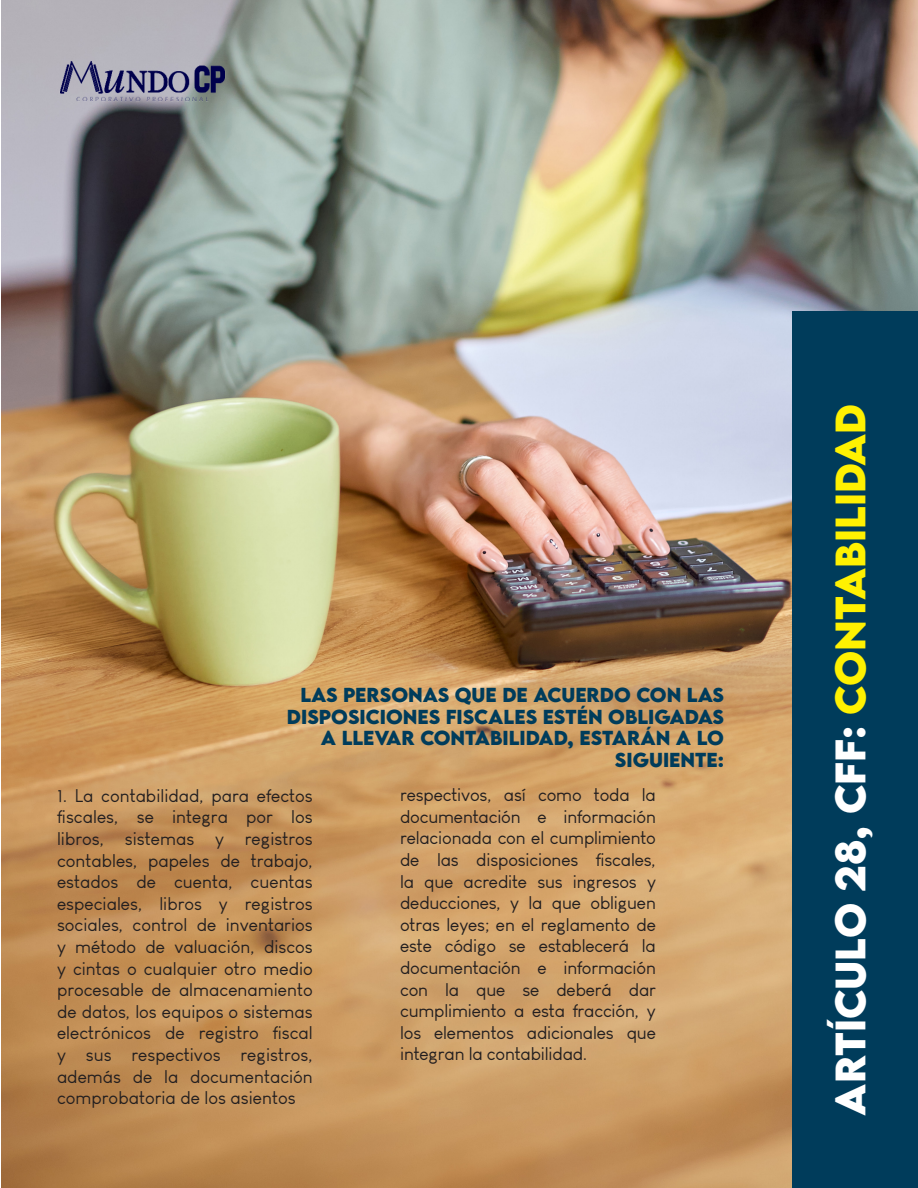
<style>
.page{position:relative;width:918px;height:1188px;background:#fff}
.page>*{position:absolute;margin:0;border:0;box-sizing:border-box;transform-origin:0 0}
.t1{font:700 37.8px "LEMONMILK";color:#fff}
.t2{font:18px/21.6px "Louis George Cafe";letter-spacing:-.005em;color:#231f20;text-align:justify}
.t3{font:700 18px/21.6px "LEMONMILK";color:#003c5b}
.s1{color:#fff101}
</style>
<div class="page">
<img style="left:2px;top:0;width:916px;height:1188px">
<img style="left:32px;top:27px;width:211px;height:80px">
<div style="left:792px;top:311px;width:126px;height:877px;background:#003c5b"></div>
<p class="t3" style="left:300px;top:684px;width:57px">LAS PERSONAS</p>
<p class="t3" style="left:455px;top:684px;width:15px">QUE</p>
<p class="t3" style="left:502px;top:684px;width:46px">DE ACUERDO</p>
<p class="t3" style="left:637px;top:684px;width:16px">CON</p>
<p class="t3" style="left:687px;top:684px;width:13px">LAS</p>
<p class="t3" style="left:287px;top:706px;width:35px">DISPOS</p>
<p class="t3" style="left:360px;top:706px;width:41px">ICIONES</p>
<p class="t3" style="left:446px;top:706px;width:31px">FISCALES</p>
<p class="t3" style="left:543px;top:706px;width:12px">EST</p>
<p class="t3" style="left:577px;top:706px;width:108px">ÉN OBLIGADAS</p>
<p class="t3" style="left:321px;top:728px;width:34px">A LLEVAR</p>
<p class="t3" style="left:420px;top:728px;width:15px">CONTA</p>
<p class="t3" style="left:490px;top:728px;width:51px">BILIDAD</p>
<p class="t3" style="left:567px;top:728px;width:26px">, ESTAR</p>
<p class="t3" style="left:615px;top:728px;width:96px;text-indent:25px">ÁN ALO<br>SIGUIENTE</p>
<p class="t3" style="left:718px;top:749px;width:8px">:</p>
<p class="t2" style="left:57px;top:785px;width:257px">1. La contabilidad, para efectos fiscales, se integra por los libros, sistemas y registros contables, papeles de trabajo, estados de cuenta, cuentas especiales, libros y registros sociales, control de inventarios y método de valuación, discos y cintas o cualquier otro medio procesable de almacenamiento de datos, los equipos o sistemas electrónicos de registro fiscal y sus respectivos registros, además de la documentación comprobatoria de los asientos</p>
<p class="t2" style="left:400px;top:784px;width:257px">respectivos, así como toda la documentación e información relacionada con el cumplimiento de las disposiciones fiscales, la que acredite sus ingresos y deducciones, y la que obliguen otras leyes; en el reglamento de este código se establecerá la documentación e información con la que se deberá dar cumplimiento a esta fracción, y los elementos adicionales que integran la contabilidad.</p>
<p class="t1" style="left:825px;top:1116px;width:709px;rotate:-90deg">ARTÍCULO 28, CFF: <span class="s1">CONTABILIDAD</span></p>
</div>
